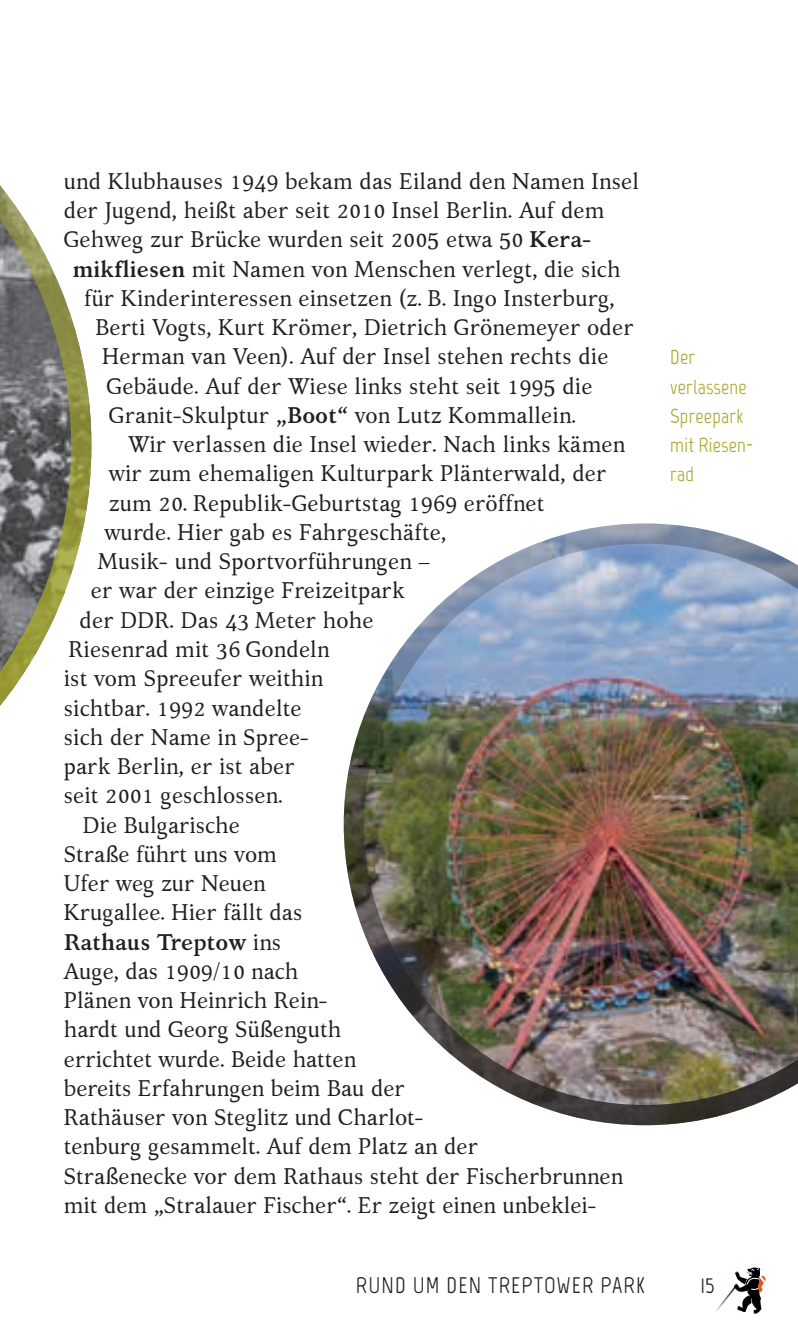
<style>
.page{position:relative;width:798px;height:1340px;background:#fff}
.page>*{position:absolute;margin:0;border:0;box-sizing:border-box;transform-origin:0 0}
.Copy{font:22.5px/29.2px "Kelvinch";color:#231f20}
.t1{font:22.5px "Marvel";letter-spacing:.05em;color:#231f20}
.t2{font:20.25px/29.2px "Marvel";letter-spacing:.01em;color:#a7a82b}
.s1{font-weight:700}
</style>
<div class="page">
<svg style="left:716px;top:1267px;width:49px;height:47px"></svg>
<img style="left:343px;top:523px;width:454px;height:602px">
<svg style="left:0;top:185px;width:91px;height:521px"></svg>
<p class="Copy" style="left:64px;top:166px;width:576px">und Klubhauses 1949 bekam das Eiland den Namen Insel</p>
<p class="Copy" style="left:64px;top:196px;width:542px">der Jugend, heißt aber seit 2010 Insel Berlin. Auf dem</p>
<p class="Copy" style="left:64px;top:225px;width:528px">Gehweg zur Brücke wurden seit 2005 etwa 50 <span class="s1">Kera-</span></p>
<p class="Copy" style="left:73px;top:254px;width:549px"><span class="s1">mikfliesen</span> mit Namen von Menschen verlegt, die sich</p>
<p class="Copy" style="left:84px;top:283px;width:532px">für Kinderinteressen einsetzen (z. B. Ingo Insterburg,</p>
<p class="Copy" style="left:95px;top:313px;width:539px">Berti Vogts, Kurt Krömer, Dietrich Grönemeyer oder</p>
<p class="Copy" style="left:102px;top:342px;width:508px">Herman van Veen). Auf der Insel stehen rechts die</p>
<p class="Copy" style="left:107px;top:371px;width:487px">Gebäude. Auf der Wiese links steht seit 1995 die</p>
<p class="Copy" style="left:109px;top:400px;width:468px">Granit-Skulptur <span class="s1">„Boot“</span> von Lutz Kommallein.</p>
<p class="Copy" style="left:128px;top:430px;width:498px">Wir verlassen die Insel wieder. Nach links kämen</p>
<p class="Copy" style="left:109px;top:459px;width:499px">wir zum ehemaligen Kulturpark Plänterwald, der</p>
<p class="Copy" style="left:109px;top:488px;width:437px">zum 20. Republik-Geburtstag 1969 eröffnet</p>
<p class="Copy" style="left:104px;top:517px;width:343px">wurde. Hier gab es Fahrgeschäfte,</p>
<p class="Copy" style="left:98px;top:547px;width:335px">Musik- und Sportvorführungen –</p>
<p class="Copy" style="left:91px;top:576px;width:315px">er war der einzige Freizeitpark</p>
<p class="Copy" style="left:80px;top:605px;width:295px">der DDR. Das 43 Meter hohe</p>
<p class="Copy" style="left:68px;top:634px;width:263px">Riesenrad mit 36 Gondeln</p>
<p class="Copy" style="left:64px;top:664px;width:261px">ist vom Spreeufer weithin</p>
<p class="Copy" style="left:64px;top:693px;width:239px">sichtbar. 1992 wandelte</p>
<p class="Copy" style="left:64px;top:722px;width:247px">sich der Name in Spree-</p>
<p class="Copy" style="left:64px;top:751px;width:232px">park Berlin, er ist aber</p>
<p class="Copy" style="left:64px;top:781px;width:220px">seit 2001 geschlossen.</p>
<p class="Copy" style="left:64px;top:810px;width:560px;text-indent:19px">Die Bulgarische<br>Straße führt uns vom<br>Ufer weg zur Neuen<br>Krugallee. Hier fällt das<br><span class="s1">Rathaus Treptow</span> ins<br>Auge, das 1909/10 nach<br>Plänen von Heinrich Rein-<br>hardt und Georg Süßenguth<br>errichtet wurde. Beide hatten<br>bereits Erfahrungen beim Bau der<br>Rathäuser von Steglitz und Charlot-<br>tenburg gesammelt. Auf dem Platz an der<br>Straßenecke vor dem Rathaus steht der Fischerbrunnen mit dem „Stralauer Fischer“. Er zeigt einen unbeklei-</p>
<p class="t1" style="left:356px;top:1271px;width:290px">RUND UM DEN TREPTOWER PARK</p>
<p class="t2" style="left:670px;top:343px;width:26px">Der</p>
<p class="t2" style="left:670px;top:372px;width:85px">verlassene<br>Spreepark mit Riesen&shy;rad</p>
<p class="t1" style="left:700px;top:1271px;width:16px">15</p>
</div>
